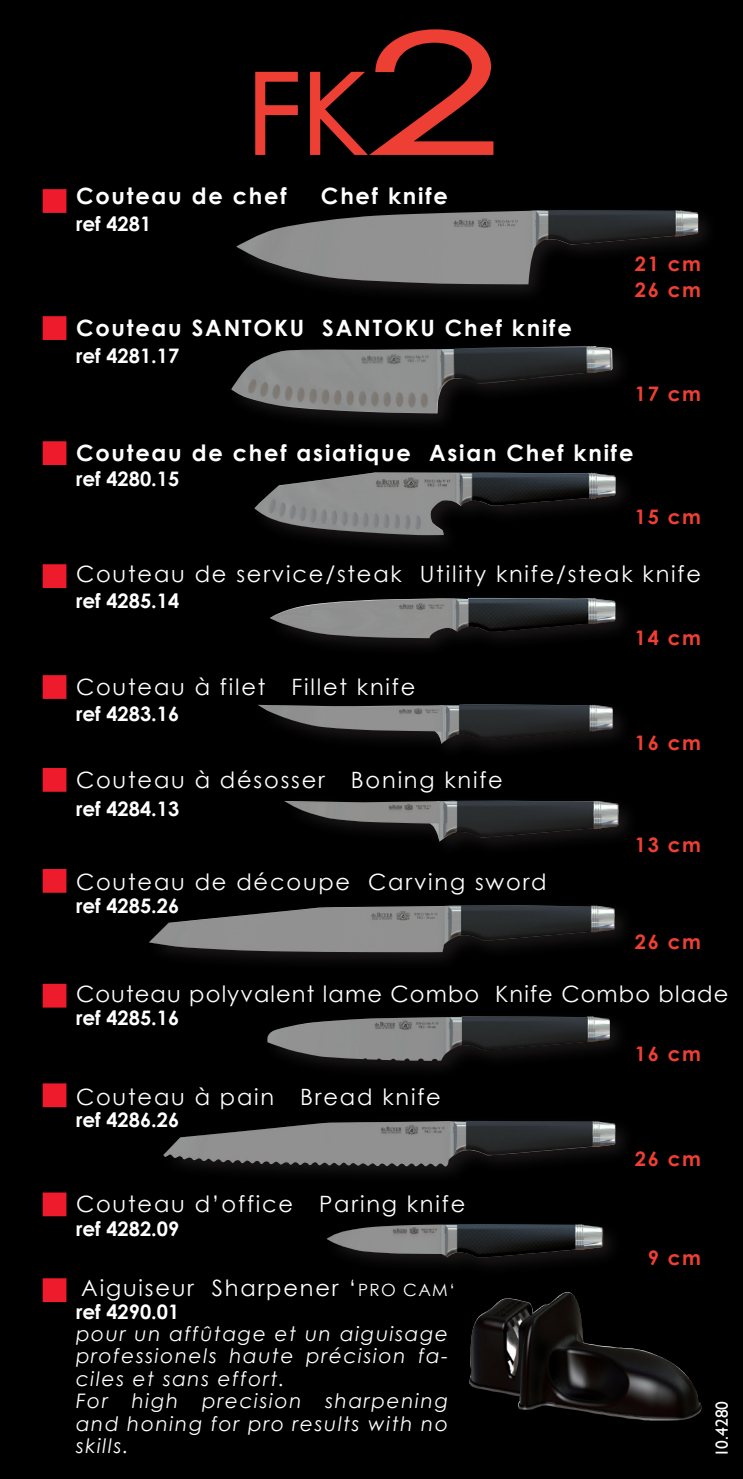
<style>
.page{position:relative;width:743px;height:1479px;background:#fff}
.page>*{position:absolute;margin:0;border:0;box-sizing:border-box;transform-origin:0 0}
.t1{font:22.5px "Century Gothic";letter-spacing:.08em;color:#fff}
.t2{font:700 22.5px "Century Gothic";letter-spacing:.08em;color:#fff}
.t3{font:22.5px "Century Gothic";letter-spacing:.05em;color:#fff}
.t4{font:italic 20px/22.5px "Century Gothic";letter-spacing:.08em;color:#fff}
.t5{font:700 20px "Century Gothic";color:#fff}
.t6{font:700 20px "Century Gothic";letter-spacing:.08em;color:#ee3f34}
.t7{font:17.5px "Gill Sans";color:#fff}
.s1{font-size:17px}
</style>
<div class="page">
<div style="left:0;top:0;width:742px;height:1479px;background:#000"></div>
<svg style="left:255px;top:71px;width:43px;height:84px"></svg>
<svg style="left:310px;top:29px;width:184px;height:126px"></svg>
<div style="left:229px;top:204px;width:487px;height:101px;background:#231f20;opacity:.75"></div>
<img style="left:236px;top:210px;width:462px;height:74px">
<div style="left:141px;top:898px;width:492px;height:74px;background:#231f20;opacity:.75"></div>
<img style="left:149px;top:905px;width:466px;height:47px">
<div style="left:224px;top:339px;width:407px;height:95px;background:#231f20;opacity:.75"></div>
<img style="left:231px;top:346px;width:381px;height:67px">
<img style="left:254px;top:472px;width:362px;height:63px">
<div style="left:263px;top:591px;width:371px;height:68px;background:#231f20;opacity:.75"></div>
<img style="left:270px;top:598px;width:345px;height:40px">
<img style="left:258px;top:705px;width:355px;height:39px">
<img style="left:284px;top:801px;width:334px;height:41px">
<div style="left:261px;top:1009px;width:369px;height:72px;background:#231f20;opacity:.75"></div>
<img style="left:267px;top:1016px;width:343px;height:45px">
<div style="left:156px;top:1114px;width:478px;height:71px;background:#231f20;opacity:.75"></div>
<img style="left:163px;top:1121px;width:452px;height:45px">
<div style="left:320px;top:1217px;width:302px;height:60px;background:#231f20;opacity:.75"></div>
<img style="left:326px;top:1224px;width:277px;height:34px">
<img style="left:469px;top:1292px;width:233px;height:128px">
<div style="left:43px;top:189px;width:23px;height:24px;background:#ee1b2c;border:2px solid #ee1b2c"></div>
<div style="left:43px;top:316px;width:23px;height:24px;background:#ee1b2c"></div>
<div style="left:43px;top:441px;width:23px;height:24px;background:#ee1b2c"></div>
<div style="left:43px;top:564px;width:23px;height:24px;background:#ee1b2c"></div>
<div style="left:43px;top:675px;width:23px;height:24px;background:#ee1b2c;border:2px solid #ee1b2c"></div>
<div style="left:43px;top:768px;width:23px;height:24px;background:#ee1b2c"></div>
<div style="left:43px;top:869px;width:23px;height:24px;background:#ee1b2c"></div>
<div style="left:43px;top:984px;width:23px;height:23px;background:#ee1b2c"></div>
<div style="left:43px;top:1083px;width:23px;height:24px;background:#ee1b2c"></div>
<div style="left:43px;top:1192px;width:23px;height:24px;background:#ee1b2c"></div>
<div style="left:43px;top:1278px;width:23px;height:24px;background:#ee1b2c"></div>
<p class="t2" style="left:76px;top:178px;width:212px">Couteau de chef</p>
<p class="t2" style="left:321px;top:178px;width:128px">Chef knife</p>
<p class="t5" style="left:76px;top:209px;width:77px">ref 4281</p>
<p class="t2" style="left:76px;top:311px;width:497px">Couteau SANTOKU SANTOKU Chef knife</p>
<p class="t5" style="left:76px;top:341px;width:105px">ref 4281.17</p>
<p class="t6" style="left:635px;top:249px;width:67px">21 cm</p>
<p class="t6" style="left:635px;top:274px;width:67px">26 cm</p>
<p class="t6" style="left:635px;top:378px;width:67px">17 cm</p>
<p class="t2" style="left:76px;top:436px;width:559px">Couteau de chef asiatique Asian Chef knife</p>
<p class="t5" style="left:76px;top:463px;width:105px">ref 4280.15</p>
<p class="t6" style="left:635px;top:502px;width:67px">15 cm</p>
<p class="t1" style="left:76px;top:558px;width:626px">Couteau de service/steak Utility knife/steak knife</p>
<p class="t5" style="left:76px;top:585px;width:105px">ref 4285.14</p>
<p class="t1" style="left:76px;top:671px;width:341px">Couteau à filet Fillet knife</p>
<p class="t5" style="left:76px;top:699px;width:105px">ref 4283.16</p>
<p class="t1" style="left:76px;top:764px;width:428px">Couteau à désosser Boning knife</p>
<p class="t5" style="left:76px;top:794px;width:105px">ref 4284.13</p>
<p class="t1" style="left:76px;top:866px;width:472px">Couteau de découpe Carving sword</p>
<p class="t5" style="left:76px;top:890px;width:105px">ref 4285.26</p>
<p class="t6" style="left:635px;top:622px;width:67px">14 cm</p>
<p class="t6" style="left:635px;top:727px;width:67px">16 cm</p>
<p class="t6" style="left:635px;top:830px;width:67px">13 cm</p>
<p class="t6" style="left:635px;top:926px;width:67px">26 cm</p>
<p class="t3" style="left:76px;top:978px;width:653px">Couteau polyvalent lame Combo Knife Combo blade</p>
<p class="t5" style="left:76px;top:1002px;width:105px">ref 4285.16</p>
<p class="t1" style="left:76px;top:1081px;width:366px">Couteau à pain Bread knife</p>
<p class="t5" style="left:76px;top:1105px;width:105px">ref 4286.26</p>
<p class="t1" style="left:76px;top:1188px;width:391px">Couteau d’office Paring knife</p>
<p class="t5" style="left:76px;top:1213px;width:105px">ref 4282.09</p>
<p class="t1" style="left:81px;top:1272px;width:375px">Aiguiseur Sharpener ‘<span class="s1">PRO CAM‘</span></p>
<p class="t4" style="left:76px;top:1322px;width:373px">pour un affûtage et un aiguisage professionels haute précision fa&shy;ciles et sans effort.<br>For high precision sharpening and honing for pro results with no skills.</p>
<p class="t5" style="left:76px;top:1297px;width:105px">ref 4290.01</p>
<p class="t6" style="left:635px;top:1039px;width:67px">16 cm</p>
<p class="t6" style="left:635px;top:1144px;width:67px">26 cm</p>
<p class="t6" style="left:647px;top:1243px;width:55px">9 cm</p>
<p class="t7" style="left:711px;top:1457px;width:58px;rotate:-90deg">10.4280</p>
</div>
